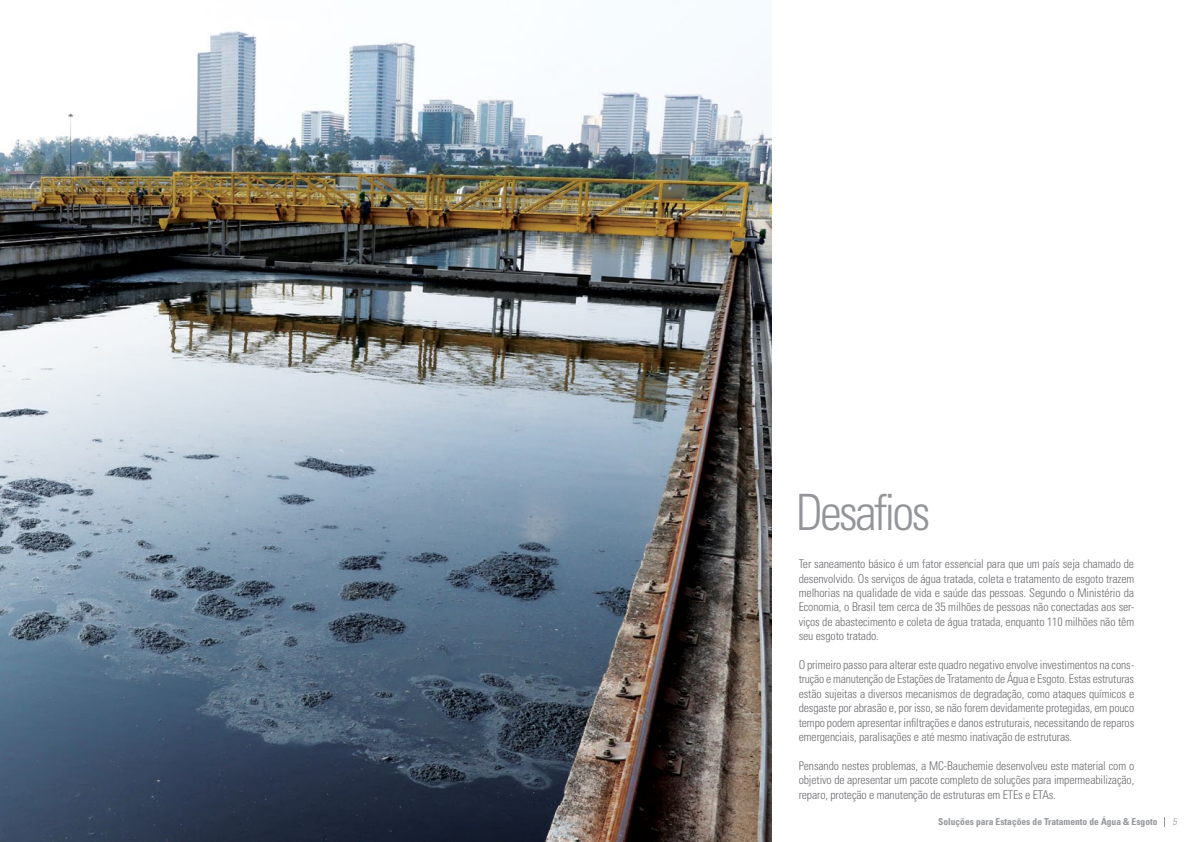
<style>
.page{position:relative;width:1191px;height:842px;background:#fff}
.page>*{position:absolute;margin:0;border:0;box-sizing:border-box;transform-origin:0 0}
.t1{font:300 condensed 50.1px "Univers LT Std";letter-spacing:-.06em;color:#939598}
.t2{font:300 condensed 12px/14.4px "Univers LT Std";letter-spacing:-.01em;color:#6d6e71;text-align:justify}
.t3{font:700 condensed 9.5px "Univers LT Std";color:#939598}
.t4{font:italic 300 condensed 9.5px "Univers LT Std";color:#939598}
</style>
<div class="page">
<img style="left:0;top:31px;width:771px;height:811px">
<h1 class="t1" style="left:795px;top:482px;width:136px">Desafios</h1>
<p class="t2" style="left:798px;top:557px;width:337px">Ter saneamento básico é um fator essencial para que um país seja chamado de desenvolvido. Os serviços de água tratada, coleta e tratamento de esgoto trazem melhorias na qualidade de vida e saúde das pessoas. Segundo o Ministério da Economia, o Brasil tem cerca de 35 milhões de pessoas não conectadas aos ser&shy;viços de abastecimento e coleta de água tratada, enquanto 110 milhões não têm seu esgoto tratado.</p>
<p class="t2" style="left:798px;top:658px;width:337px">O primeiro passo para alterar este quadro negativo envolve investimentos na cons&shy;trução e manutenção de Estações de Tratamento de Água e Esgoto. Estas estruturas estão sujeitas a diversos mecanismos de degradação, como ataques químicos e desgaste por abrasão e, por isso, se não forem devidamente protegidas, em pouco tempo podem apresentar infiltrações e danos estruturais, necessitando de reparos emergenciais, paralisações e até mesmo inativação de estruturas.</p>
<p class="t2" style="left:798px;top:758px;width:337px">Pensando nestes problemas, a MC-Bauchemie desenvolveu este material com o objetivo de apresentar um pacote completo de soluções para impermeabilização, reparo, proteção e manutenção de estruturas em ETEs e ETAs.</p>
<p class="t3" style="left:938px;top:815px;width:221px">Soluções para Estações de Tratamento de Água &amp; Esgoto</p>
<p class="t4" style="left:1172px;top:816px;width:6px">5</p>
</div>
